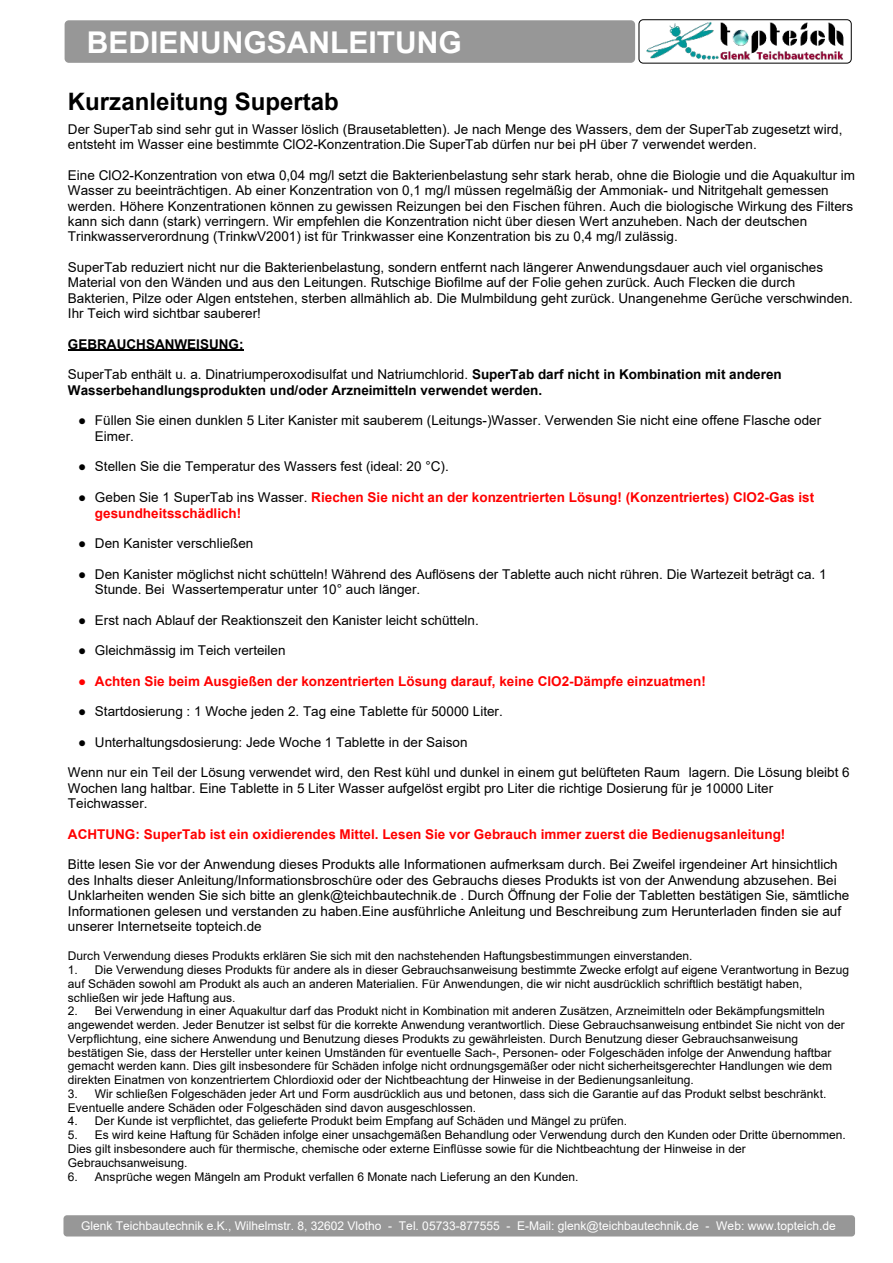
<style>
.page{position:relative;width:893px;height:1263px;background:#fff}
.page>*{position:absolute;margin:0;border:0;box-sizing:border-box;transform-origin:0 0}
.t1{font:700 30px "Arial";color:#fff}
.t2{font:700 24px "Arial";color:#000}
.t3{font:13.5px/15.5px "Arial";color:#000}
.t4{font:700 13.5px/15.6px "Arial";color:#f00}
.t5{font:700 13.5px/15.5px "Arial";color:#000}
.t6{font:12px/13.8px "Arial";color:#000}
.t7{font:12px "Arial";color:#fff}
.s1{font-weight:400}
.s2{font-family:"Times New Roman"}
.s3{font-family:"Times New Roman";color:#000}
.s4{font-weight:400;color:#000}
</style>
<div class="page">
<div style="left:639px;top:19px;width:213px;height:45px;background:#fff;border:1px solid #000;border-radius:4px"></div>
<div style="left:65px;top:20px;width:570px;height:43px;background:#979797;border-radius:4px"></div>
<img style="left:643px;top:20px;width:205px;height:44px">
<div style="left:63px;top:1215px;width:792px;height:21px;background:#979797;border-radius:4px"></div>
<hr style="left:68px;top:350px;width:176px;height:1px;background:#000">
<h1 class="t1" style="left:87px;top:31px;width:377px">BEDIENUNGSANLEITUNG</h1>
<h2 class="t2" style="left:68px;top:92px;width:272px">Kurzanleitung Supertab</h2>
<p class="t3" style="left:68px;top:122px;width:776px">Der SuperTab sind sehr gut in Wasser löslich (Brausetabletten). Je nach Menge des Wassers, dem der SuperTab zugesetzt wird, entsteht im Wasser eine bestimmte ClO2-Konzentration.Die SuperTab dürfen nur bei pH über 7 verwendet werden.</p>
<p class="t3" style="left:68px;top:168px;width:789px">Eine ClO2-Konzentration von etwa 0,04 mg/l setzt die Bakterienbelastung sehr stark herab, ohne die Biologie und die Aquakultur im Wasser zu beeinträchtigen. Ab einer Konzentration von 0,1 mg/l müssen regelmäßig der Ammoniak- und Nitritgehalt gemessen werden. Höhere Konzentrationen können zu gewissen Reizungen bei den Fischen führen. Auch die biologische Wirkung des Filters kann sich dann (stark) verringern. Wir empfehlen die Konzentration nicht über diesen Wert anzuheben. Nach der deutschen Trinkwasserverordnung (TrinkwV2001) ist für Trinkwasser eine Konzentration bis zu 0,4 mg/l zulässig.</p>
<p class="t3" style="left:68px;top:261px;width:786px">SuperTab reduziert nicht nur die Bakterienbelastung, sondern entfernt nach längerer Anwendungsdauer auch viel organisches Material von den Wänden und aus den Leitungen. Rutschige Biofilme auf der Folie gehen zurück. Auch Flecken die durch Bakterien, Pilze oder Algen entstehen, sterben allmählich ab. Die Mulmbildung geht zurück. Unangenehme Gerüche verschwinden.<br>Ihr Teich wird sichtbar sauberer!</p>
<p class="t5" style="left:68px;top:338px;width:177px">GEBRAUCHSANWEISUNG:</p>
<p class="t5" style="left:68px;top:368px;width:715px"><span class="s1">SuperTab enthält u. a. Dinatriumperoxodisulfat und Natriumchlorid.</span> SuperTab darf nicht in Kombination mit anderen<br>Wasserbehandlungsprodukten und/oder Arzneimitteln verwendet werden.</p>
<p class="t3" style="left:95px;top:414px;width:728px;text-indent:-17px"><span class="s2">●</span> Füllen Sie einen dunklen 5 Liter Kanister mit sauberem (Leitungs-)Wasser. Verwenden Sie nicht eine offene Flasche oder<br>Eimer.</p>
<p class="t3" style="left:78px;top:460px;width:372px"><span class="s2">●</span> Stellen Sie die Temperatur des Wassers fest (ideal: 20 °C).</p>
<p class="t4" style="left:95px;top:491px;width:721px;text-indent:-17px"><span class="s3">●</span> <span class="s4">Geben Sie 1 SuperTab ins Wasser.</span> Riechen Sie nicht an der konzentrierten Lösung! (Konzentriertes) ClO2-Gas ist gesundheitsschädlich!</p>
<p class="t3" style="left:78px;top:537px;width:177px"><span class="s2">●</span> Den Kanister verschließen</p>
<p class="t3" style="left:95px;top:567px;width:733px;text-indent:-17px"><span class="s2">●</span> Den Kanister möglichst nicht schütteln! Während des Auflösens der Tablette auch nicht rühren. Die Wartezeit beträgt ca. 1<br>Stunde. Bei Wassertemperatur unter 10° auch länger.</p>
<p class="t3" style="left:78px;top:613px;width:402px"><span class="s2">●</span> Erst nach Ablauf der Reaktionszeit den Kanister leicht schütteln.</p>
<p class="t3" style="left:78px;top:644px;width:209px"><span class="s2">●</span> Gleichmässig im Teich verteilen</p>
<p class="t4" style="left:78px;top:674px;width:629px"><span class="s2">●</span> Achten Sie beim Ausgießen der konzentrierten Lösung darauf, keine ClO2-Dämpfe einzuatmen!</p>
<p class="t3" style="left:78px;top:705px;width:426px"><span class="s2">●</span> Startdosierung : 1 Woche jeden 2. Tag eine Tablette für 50000 Liter.</p>
<p class="t3" style="left:78px;top:735px;width:391px"><span class="s2">●</span> Unterhaltungsdosierung: Jede Woche 1 Tablette in der Saison</p>
<p class="t3" style="left:68px;top:766px;width:783px">Wenn nur ein Teil der Lösung verwendet wird, den Rest kühl und dunkel in einem gut belüfteten Raum lagern. Die Lösung bleibt 6<br>Wochen lang haltbar. Eine Tablette in 5 Liter Wasser aufgelöst ergibt pro Liter die richtige Dosierung für je 10000 Liter<br>Teichwasser.</p>
<p class="t4" style="left:68px;top:827px;width:719px">ACHTUNG: SuperTab ist ein oxidierendes Mittel. Lesen Sie vor Gebrauch immer zuerst die Bedienugsanleitung!</p>
<p class="t3" style="left:68px;top:858px;width:783px">Bitte lesen Sie vor der Anwendung dieses Produkts alle Informationen aufmerksam durch. Bei Zweifel irgendeiner Art hinsichtlich des Inhalts dieser Anleitung/Informationsbroschüre oder des Gebrauchs dieses Produkts ist von der Anwendung abzusehen. Bei Unklarheiten wenden Sie sich bitte an glenk@teichbautechnik.de . Durch Öffnung der Folie der Tabletten bestätigen Sie, sämtliche Informationen gelesen und verstanden zu haben.Eine ausführliche Anleitung und Beschreibung zum Herunterladen finden sie auf unserer Internetseite topteich.de</p>
<p class="t6" style="left:68px;top:950px;width:626px">Durch Verwendung dieses Produkts erklären Sie sich mit den nachstehenden Haftungsbestimmungen einverstanden.</p>
<p class="t6" style="left:68px;top:964px;width:782px">1. Die Verwendung dieses Produkts für andere als in dieser Gebrauchsanweisung bestimmte Zwecke erfolgt auf eigene Verantwortung in Bezug auf Schäden sowohl am Produkt als auch an anderen Materialien. Für Anwendungen, die wir nicht ausdrücklich schriftlich bestätigt haben, schließen wir jede Haftung aus.</p>
<p class="t6" style="left:68px;top:1005px;width:778px">2. Bei Verwendung in einer Aquakultur darf das Produkt nicht in Kombination mit anderen Zusätzen, Arzneimitteln oder Bekämpfungsmitteln angewendet werden. Jeder Benutzer ist selbst für die korrekte Anwendung verantwortlich. Diese Gebrauchsanweisung entbindet Sie nicht von der Verpflichtung, eine sichere Anwendung und Benutzung dieses Produkts zu gewährleisten. Durch Benutzung dieser Gebrauchsanweisung bestätigen Sie, dass der Hersteller unter keinen Umständen für eventuelle Sach-, Personen- oder Folgeschäden infolge der Anwendung haftbar gemacht werden kann. Dies gilt insbesondere für Schäden infolge nicht ordnungsgemäßer oder nicht sicherheitsgerechter Handlungen wie dem direkten Einatmen von konzentriertem Chlordioxid oder der Nichtbeachtung der Hinweise in der Bedienungsanleitung.</p>
<p class="t6" style="left:68px;top:1088px;width:760px">3. Wir schließen Folgeschäden jeder Art und Form ausdrücklich aus und betonen, dass sich die Garantie auf das Produkt selbst beschränkt.<br>Eventuelle andere Schäden oder Folgeschäden sind davon ausgeschlossen.</p>
<p class="t6" style="left:68px;top:1115px;width:561px">4. Der Kunde ist verpflichtet, das gelieferte Produkt beim Empfang auf Schäden und Mängel zu prüfen.</p>
<p class="t6" style="left:68px;top:1129px;width:779px">5. Es wird keine Haftung für Schäden infolge einer unsachgemäßen Behandlung oder Verwendung durch den Kunden oder Dritte übernommen.<br>Dies gilt insbesondere auch für thermische, chemische oder externe Einflüsse sowie für die Nichtbeachtung der Hinweise in der<br>Gebrauchsanweisung.</p>
<p class="t6" style="left:68px;top:1170px;width:512px">6. Ansprüche wegen Mängeln am Produkt verfallen 6 Monate nach Lieferung an den Kunden.</p>
<p class="t7" style="left:81px;top:1222px;width:756px">Glenk Teichbautechnik e.K., Wilhelmstr. 8, 32602 Vlotho - Tel. 05733-877555 - E-Mail: glenk@teichbautechnik.de - Web: www.topteich.de</p>
</div>
